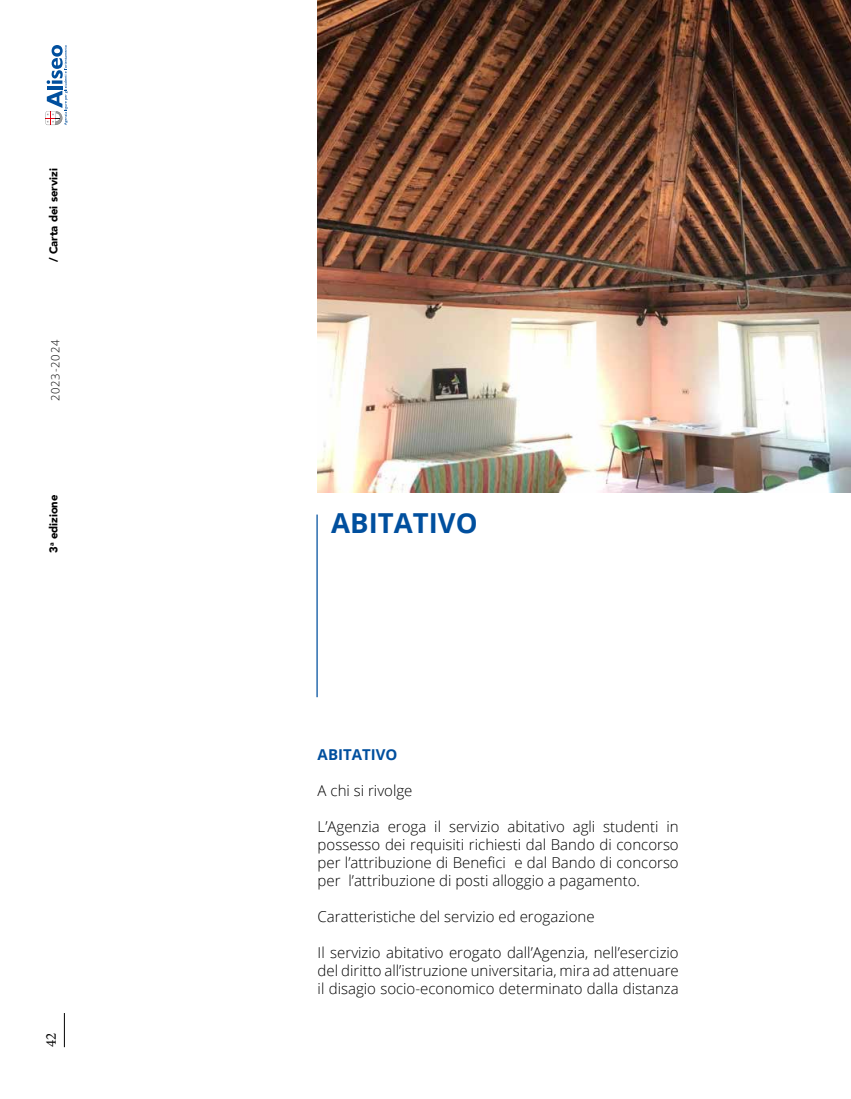
<style>
.page{position:relative;width:851px;height:1099px;background:#fff}
.page>*{position:absolute;margin:0;border:0;box-sizing:border-box;transform-origin:0 0}
.t1{font:700 27.5px "Open Sans";color:#004f9e}
.t2{font:300 15px/18px "Open Sans";color:#000;text-align:justify}
.t3{font:700 15px "Open Sans";color:#004f9e}
.t4{font:15px "Minion Pro";color:#000}
.t5{font:900 11.25px "Avenir";color:#000}
.t6{font:300 11.25px "Open Sans";letter-spacing:.075em;color:#000}
</style>
<div class="page">
<hr style="left:64px;top:1012px;width:1px;height:35px;background:#000">
<img style="left:317px;top:0;width:533px;height:493px">
<hr style="left:316px;top:514px;width:1px;height:183px;background:#004f9e">
<svg style="left:45px;top:45px;width:23px;height:80px"></svg>
<p class="t5" style="left:44px;top:262px;width:95px;rotate:-90deg">/ Carta dei servizi</p>
<p class="t6" style="left:48px;top:401px;width:63px;rotate:-90deg">2023-2024</p>
<p class="t5" style="left:44px;top:553px;width:60px;rotate:-90deg">3<sup>a</sup> edizione</p>
<p class="t4" style="left:41px;top:1047px;width:16px;rotate:-90deg">42</p>
<h1 class="t1" style="left:331px;top:503px;width:148px">ABITATIVO</h1>
<p class="t3" style="left:317px;top:743px;width:81px">ABITATIVO</p>
<p class="t2" style="left:317px;top:780px;width:96px">A chi si rivolge</p>
<p class="t2" style="left:317px;top:816px;width:362px">L’Agenzia eroga il servizio abitativo agli studenti in possesso dei requisiti richiesti dal Bando di concorso per l’attribuzione di Benefici e dal Bando di concorso per l’attribuzione di posti alloggio a pagamento.</p>
<p class="t2" style="left:317px;top:906px;width:278px">Caratteristiche del servizio ed erogazione</p>
<p class="t2" style="left:317px;top:942px;width:362px">Il servizio abitativo erogato dall’Agenzia, nell’esercizio del diritto all’istruzione universitaria, mira ad attenuare il disagio socio-economico determinato dalla distanza</p>
</div>
